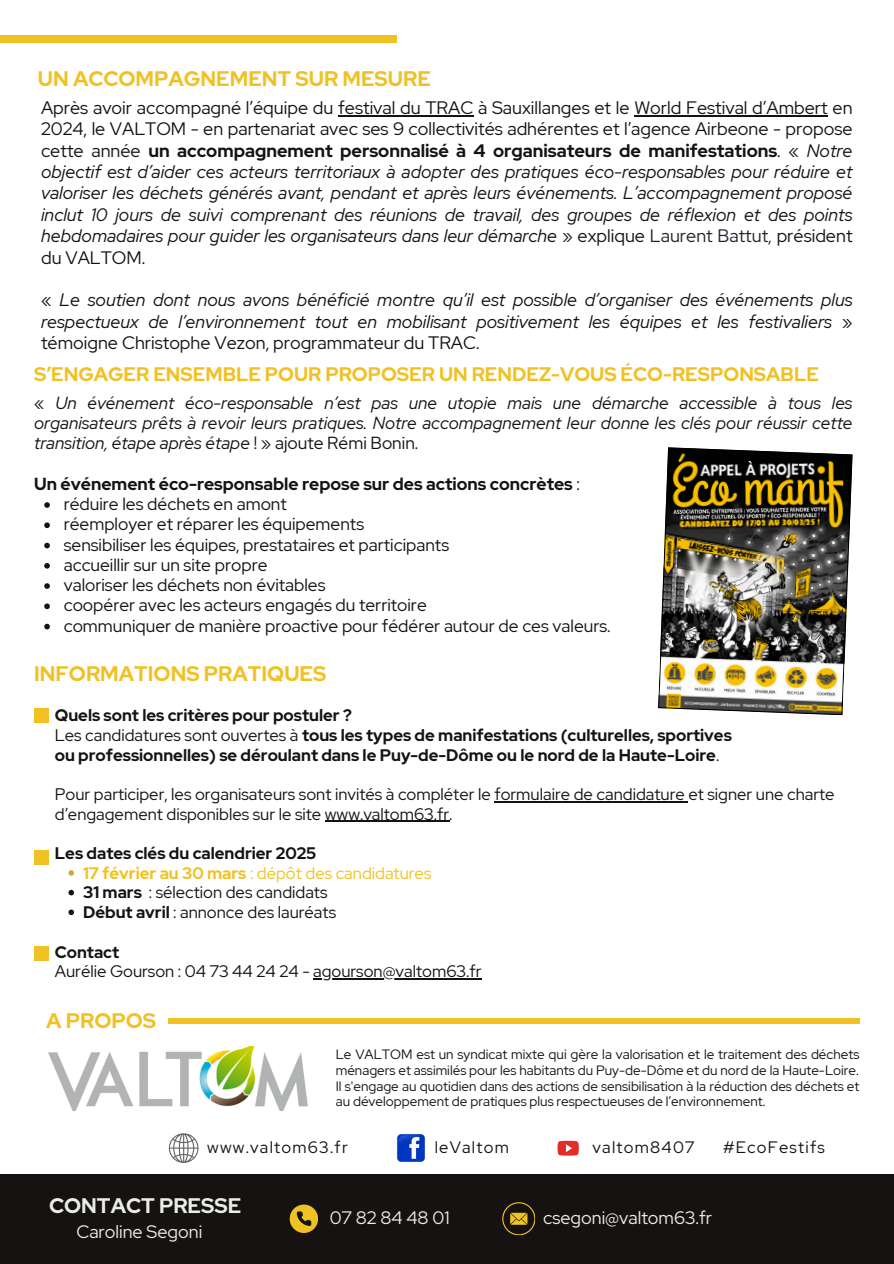
<style>
.page{position:relative;width:894px;height:1264px;background:#fff}
.page>*{position:absolute;margin:0;border:0;box-sizing:border-box;transform-origin:0 0}
.t1{font:700 21px "Red Hat Display";color:#f1c123}
.t2{font:700 21px "Red Hat Display";color:#eaede5}
.t3{font:700 19.5px "Red Hat Display";color:#f1c123}
.t4{font:italic 18px/21.3px "Red Hat Display";color:#151211;text-align:justify}
.t5{font:18px "Red Hat Display";color:#eaede5}
.t6{font:17.4px "Red Hat Display";color:#151211}
.t7{font:italic 17.4px/20.2px "Red Hat Display";color:#151211;text-align:justify}
.t8{font:700 17.4px "Red Hat Display";color:#151211}
.t9{font:16.65px/19.6px "Red Hat Display";color:#151211}
.t10{font:700 16.65px/19.6px "Red Hat Display";color:#151211}
.t11{font:16.65px "Red Hat Display";color:#f1c123}
.t12{font:16.5px "Red Hat Display";letter-spacing:.075em;color:#151211}
.t13{font:13.5px/15.8px "Red Hat Display";color:#151211}
.s1{font-style:normal}
.s2{font-weight:700;font-style:normal}
.s3{font-style:normal;color:#1d252f}
.s4{font-weight:400}
.s5{font-weight:700}
</style>
<div class="page">
<div style="left:0;top:1174px;width:893px;height:89px;background:#151211"></div>
<div style="left:34px;top:946px;width:15px;height:14px;background:#f1c123"></div>
<div style="left:34px;top:850px;width:15px;height:15px;background:#f1c123"></div>
<div style="left:168px;top:1017px;width:691px;height:6px;background:#f1c123"></div>
<hr style="left:494px;top:801px;width:194px;height:1px;background:#151211">
<hr style="left:325px;top:820px;width:124px;height:2px;background:#151211">
<svg style="left:68px;top:870px;width:6px;height:5px"></svg>
<svg style="left:68px;top:889px;width:6px;height:6px"></svg>
<svg style="left:68px;top:909px;width:6px;height:6px"></svg>
<hr style="left:313px;top:978px;width:168px;height:1px;background:#151211">
<div style="left:0;top:35px;width:396px;height:8px;background:#eec222"></div>
<svg style="left:289px;top:1204px;width:29px;height:28px"></svg>
<svg style="left:502px;top:1202px;width:32px;height:32px"></svg>
<svg style="left:44px;top:502px;width:6px;height:6px"></svg>
<svg style="left:44px;top:522px;width:6px;height:6px"></svg>
<svg style="left:44px;top:542px;width:6px;height:6px"></svg>
<svg style="left:44px;top:563px;width:6px;height:5px"></svg>
<svg style="left:44px;top:583px;width:6px;height:6px"></svg>
<svg style="left:44px;top:603px;width:6px;height:6px"></svg>
<svg style="left:44px;top:623px;width:6px;height:6px"></svg>
<hr style="left:338px;top:115px;width:135px;height:1px;background:#151211">
<hr style="left:634px;top:115px;width:193px;height:1px;background:#151211">
<img style="left:49px;top:1046px;width:259px;height:64px">
<svg style="left:557px;top:1140px;width:21px;height:15px"></svg>
<img style="left:397px;top:1134px;width:28px;height:28px">
<svg style="left:169px;top:1133px;width:29px;height:29px"></svg>
<div style="left:34px;top:708px;width:15px;height:14px;background:#f1c123"></div>
<svg style="left:658px;top:447px;width:194px;height:268px"></svg>
<h4 class="t1" style="left:38px;top:65px;width:394px">UN ACCOMPAGNEMENT SUR MESURE</h4>
<p class="t4" style="left:41px;top:97px;width:812px"><span class="s1">Après avoir accompagné l’équipe du festival du TRAC à Sauxillanges et le World Festival d’Ambert en 2024, le VALTOM - en partenariat avec ses 9 collectivités adhérentes et l’agence Airbeone - propose cette année</span> <span class="s2">un accompagnement personnalisé à 4 organisateurs de manifestations</span><span class="s1">. «</span> Notre objectif est d’aider ces acteurs territoriaux à adopter des pratiques éco-responsables pour réduire et valoriser les déchets générés avant, pendant et après leurs événements. L’accompagnement proposé inclut 10 jours de suivi comprenant des réunions de travail, des groupes de réflexion et des points hebdomadaires pour guider les organisateurs dans leur démarche <span class="s1">» explique</span> <span class="s3">Laurent Battut,</span> <span class="s1">président du VALTOM.</span></p>
<p class="t4" style="left:41px;top:289px;width:812px"><span class="s1">«</span> Le soutien dont nous avons bénéficié montre qu’il est possible d’organiser des événements plus respectueux de l’environnement tout en mobilisant positivement les équipes et les festivaliers <span class="s1">» témoigne Christophe Vezon, programmateur du TRAC.</span></p>
<p class="t3" style="left:34px;top:361px;width:786px">S’ENGAGER ENSEMBLE POUR PROPOSER UN RENDEZ-VOUS ÉCO-RESPONSABLE</p>
<h4 class="t7" style="left:34px;top:392px;width:819px"><span class="s1">«</span> Un événement éco-responsable n’est pas une utopie mais une démarche accessible à tous les organisateurs prêts à revoir leurs pratiques. Notre accompagnement leur donne les clés pour réussir cette transition, étape après étape <span class="s1">! » ajoute Rémi Bonin.</span></h4>
<h3 class="t8" style="left:34px;top:472px;width:547px">Un événement éco-responsable repose sur des actions concrètes <span class="s4">:</span></h3>
<p class="t6" style="left:64px;top:492px;width:224px">réduire les déchets en amont</p>
<p class="t6" style="left:64px;top:512px;width:302px">réemployer et réparer les équipements</p>
<p class="t6" style="left:64px;top:533px;width:387px">sensibiliser les équipes, prestataires et participants</p>
<h4 class="t6" style="left:64px;top:553px;width:205px">accueillir sur un site propre</h4>
<p class="t6" style="left:64px;top:573px;width:263px">valoriser les déchets non évitables</p>
<h1 class="t6" style="left:64px;top:593px;width:364px">coopérer avec les acteurs engagés du territoire</h1>
<p class="t6" style="left:64px;top:614px;width:548px">communiquer de manière proactive pour fédérer autour de ces valeurs.</p>
<h1 class="t1" style="left:34px;top:659px;width:294px">INFORMATIONS PRATIQUES</h1>
<h4 class="t10" style="left:55px;top:705px;width:678px">Quels sont les critères pour postuler ?<br><span class="s4">Les candidatures sont ouvertes à</span> tous les types de manifestations (culturelles, sportives ou professionnelles) se déroulant dans le Puy-de-Dôme ou le nord de la Haute-Loire<span class="s4">.</span></h4>
<h4 class="t9" style="left:55px;top:784px;width:781px">Pour participer, les organisateurs sont invités à compléter le formulaire de candidature et signer une charte d’engagement disponibles sur le site www.valtom63.fr.</h4>
<h1 class="t10" style="left:55px;top:843px;width:263px">Les dates clés du calendrier 2025</h1>
<h4 class="t11" style="left:83px;top:861px;width:349px"><span class="s5">17 février au 30 mars</span> : dépôt des candidatures</h4>
<h4 class="t9" style="left:83px;top:882px;width:246px"><span class="s5">31 mars</span> : sélection des candidats</h4>
<p class="t9" style="left:83px;top:902px;width:254px"><span class="s5">Début avril</span> : annonce des lauréats</p>
<p class="t10" style="left:55px;top:941px;width:66px">Contact</p>
<p class="t9" style="left:55px;top:961px;width:428px">Aurélie Gourson : 04 73 44 24 24 - agourson@valtom63.fr</p>
<h1 class="t1" style="left:46px;top:1006px;width:111px">A PROPOS</h1>
<h4 class="t13" style="left:335px;top:1046px;width:525px">Le VALTOM est un syndicat mixte qui gère la valorisation et le traitement des déchets ménagers et assimilés pour les habitants du Puy-de-Dôme et du nord de la Haute-Loire.</h4>
<p class="t13" style="left:335px;top:1077px;width:525px">Il s'engage au quotidien dans des actions de sensibilisation à la réduction des déchets et au développement de pratiques plus respectueuses de l’environnement.</p>
<h4 class="t12" style="left:207px;top:1135px;width:142px">www.valtom63.fr</h4>
<p class="t12" style="left:434px;top:1135px;width:76px">leValtom</p>
<h4 class="t12" style="left:592px;top:1135px;width:103px">valtom8407</h4>
<h4 class="t12" style="left:722px;top:1135px;width:103px">#EcoFestifs</h4>
<p class="t2" style="left:49px;top:1191px;width:194px">CONTACT PRESSE</p>
<p class="t5" style="left:76px;top:1219px;width:127px">Caroline Segoni</p>
<p class="t5" style="left:330px;top:1205px;width:121px">07 82 84 48 01</p>
<p class="t5" style="left:543px;top:1205px;width:170px">csegoni@valtom63.fr</p>
</div>
